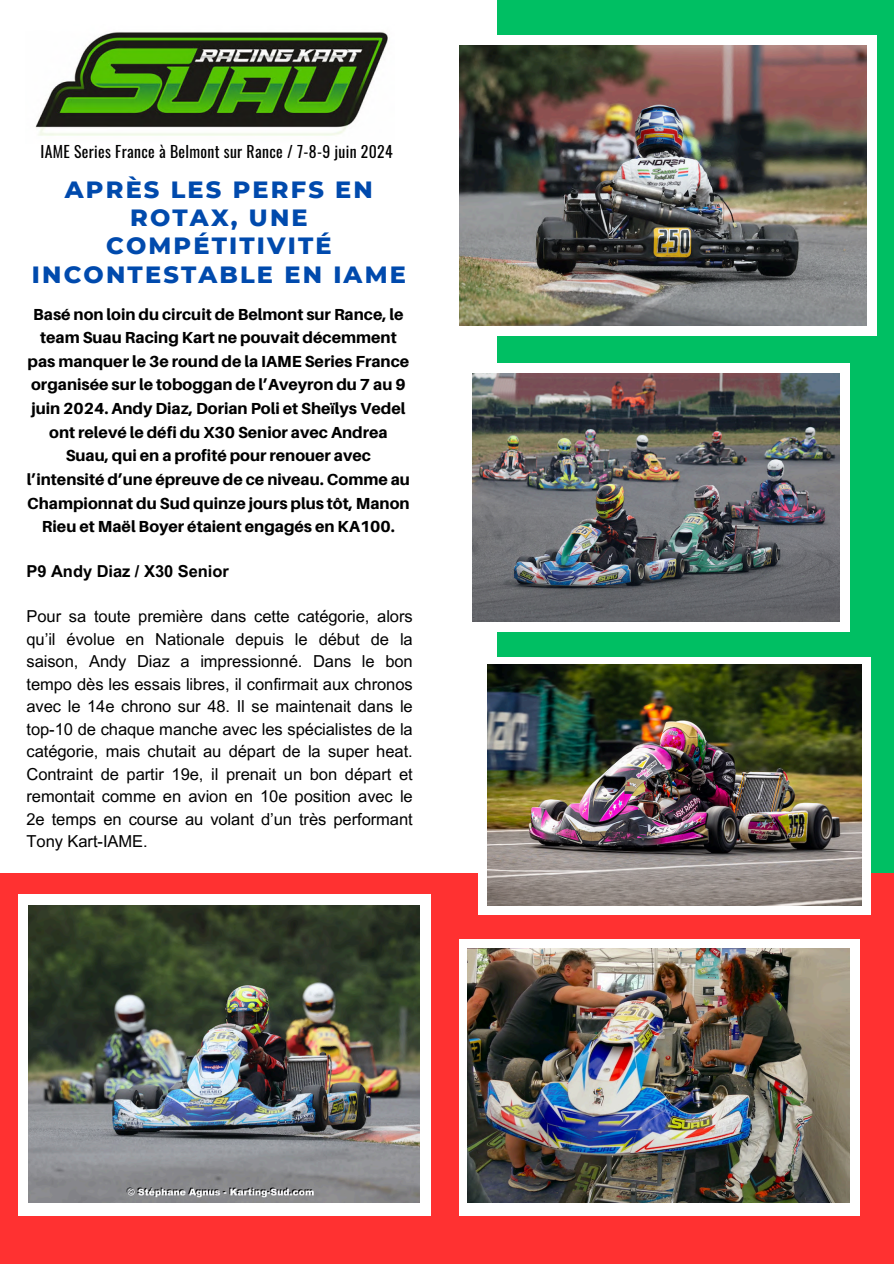
<style>
.page{position:relative;width:894px;height:1264px;background:#fff}
.page>*{position:absolute;margin:0;border:0;box-sizing:border-box;transform-origin:0 0}
.t1{font:800 24px/28.2px "Montserrat";letter-spacing:.09em;color:#004aad;text-align:center}
.t2{font:16.5px/22.5px "Arial MT Pro";letter-spacing:-.005em;color:#000;text-align:justify}
.t3{font:700 16.5px "Arial MT Pro";letter-spacing:-.005em;color:#000}
.t4{font:800 16.05px/23.7px "Aileron";color:#000;text-align:center}
.t5{font:15.75px "Oswald";letter-spacing:.02em;color:#000}
</style>
<div class="page">
<div style="left:497px;top:0;width:396px;height:1262px;background:#00bf63"></div>
<div style="left:0;top:872px;width:893px;height:391px;background:#ff3131"></div>
<div style="left:459px;top:36px;width:417px;height:300px;background:#fff"></div>
<img style="left:459px;top:46px;width:407px;height:280px">
<img style="left:35px;top:32px;width:353px;height:104px">
<div style="left:477px;top:657px;width:392px;height:257px;background:#fff"></div>
<img style="left:487px;top:665px;width:374px;height:240px">
<div style="left:459px;top:938px;width:400px;height:277px;background:#fff"></div>
<img style="left:467px;top:948px;width:382px;height:254px">
<div style="left:459px;top:363px;width:390px;height:268px;background:#fff"></div>
<img style="left:472px;top:373px;width:367px;height:248px">
<div style="left:19px;top:893px;width:412px;height:322px;background:#fff"></div>
<img style="left:29px;top:905px;width:390px;height:297px">
<p class="t5" style="left:40px;top:139px;width:353px">IAME Series France à Belmont sur Rance / 7-8-9 juin 2024</p>
<h2 class="t1" style="left:32px;top:175px;width:375px">APRÈS LES PERFS EN<br>ROTAX, UNE<br>COMPÉTITIVITÉ<br>INCONTESTABLE EN IAME</h2>
<p class="t4" style="left:27px;top:302px;width:384px">Basé non loin du circuit de Belmont sur Rance, le team Suau Racing Kart ne pouvait décemment pas manquer le 3e round de la IAME Series France organisée sur le toboggan de l’Aveyron du 7 au 9 juin 2024. Andy Diaz, Dorian Poli et Sheïlys Vedel ont relevé le défi du X30 Senior avec Andrea Suau, qui en a profité pour renouer avec l’intensité d’une épreuve de ce niveau. Comme au Championnat du Sud quinze jours plus tôt, Manon Rieu et Maël Boyer étaient engagés en KA100.</p>
<p class="t3" style="left:26px;top:565px;width:204px">P9 Andy Diaz / X30 Senior</p>
<p class="t2" style="left:26px;top:607px;width:387px">Pour sa toute première dans cette catégorie, alors qu’il évolue en Nationale depuis le début de la saison, Andy Diaz a impressionné. Dans le bon tempo dès les essais libres, il confirmait aux chronos avec le 14e chrono sur 48. Il se maintenait dans le top-10 de chaque manche avec les spécialistes de la catégorie, mais chutait au départ de la super heat.<br>Contraint de partir 19e, il prenait un bon départ et remontait comme en avion en 10e position avec le 2e temps en course au volant d’un très performant Tony Kart-IAME.</p>
</div>
